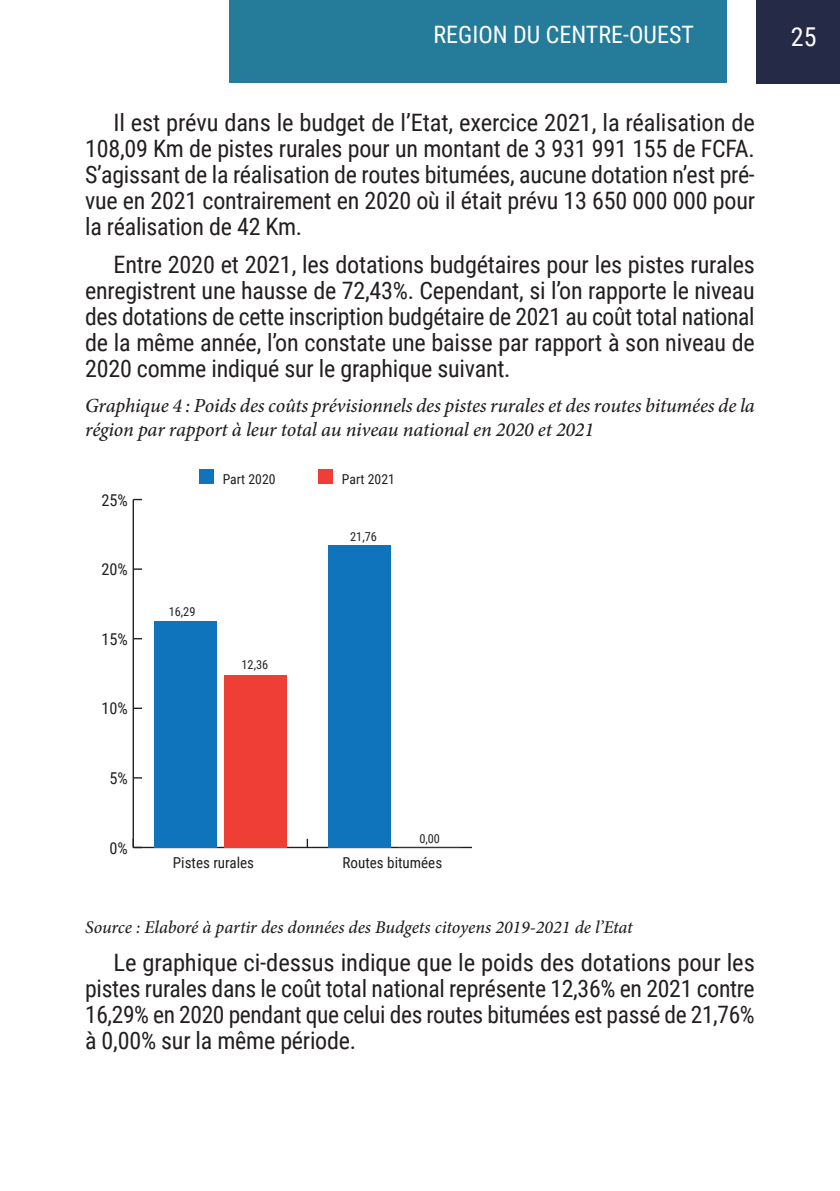
<style>
.page{position:relative;width:840px;height:1191px;background:#fff}
.page>*{position:absolute;margin:0;border:0;box-sizing:border-box;transform-origin:0 0}
.t1{font:26px "Roboto Condensed";color:#fff}
.Body{font:24px/26px "Roboto Condensed";letter-spacing:-.01em;color:#231f20;text-align:justify}
.t2{font:24px "Roboto Condensed";color:#fff}
.Legende{font:italic 500 20px/24px "Minion Pro";letter-spacing:-.01em;color:#231f20}
.source{font:italic 500 18px "Minion Pro";letter-spacing:-.005em;color:#231f20}
.t3{font:16.4px "Roboto Condensed";color:#231f20}
.t4{font:15px "Roboto Condensed";color:#231f20}
.t5{font:13.6px "Roboto Condensed";color:#231f20}
.t6{font:12.4px "Roboto Condensed";color:#231f20}
</style>
<div class="page">
<div style="left:756px;top:0;width:83px;height:83px;background:#252b47"></div>
<div style="left:229px;top:0;width:497px;height:83px;background:#247b9a"></div>
<hr style="left:133px;top:846px;width:338px;height:2px;background:#231f20">
<svg style="left:306px;top:838px;width:2px;height:9px"></svg>
<hr style="left:132px;top:499px;width:2px;height:348px;background:#231f20">
<svg style="left:132px;top:838px;width:10px;height:10px"></svg>
<svg style="left:134px;top:707px;width:8px;height:2px"></svg>
<svg style="left:134px;top:568px;width:8px;height:2px"></svg>
<div style="left:224px;top:675px;width:62px;height:172px;background:#ee3e35"></div>
<div style="left:154px;top:621px;width:63px;height:226px;background:#1074bc"></div>
<div style="left:328px;top:544px;width:63px;height:303px;background:#1074bc"></div>
<div style="left:199px;top:469px;width:14px;height:15px;background:#1074bc"></div>
<div style="left:318px;top:469px;width:14px;height:15px;background:#ee3e35"></div>
<p class="t2" style="left:433px;top:17px;width:262px">REGION DU CENTRE-OUEST</p>
<p class="t1" style="left:790px;top:18px;width:27px">25</p>
<p class="Body" style="left:85px;top:109px;width:671px;text-indent:28px">Il est prévu dans le budget de l’Etat, exercice 2021, la réalisation de 108,09 Km de pistes rurales pour un montant de 3 931 991 155 de FCFA.<br>S’agissant de la réalisation de routes bitumées, aucune dotation n’est pré&shy;vue en 2021 contrairement en 2020 où il était prévu 13 650 000 000 pour la réalisation de 42 Km.</p>
<p class="Body" style="left:85px;top:250px;width:671px;text-indent:28px">Entre 2020 et 2021, les dotations budgétaires pour les pistes rurales enregistrent une hausse de 72,43%. Cependant, si l’on rapporte le niveau des dotations de cette inscription budgétaire de 2021 au coût total national de la même année, l’on constate une baisse par rapport à son niveau de 2020 comme indiqué sur le graphique suivant.</p>
<p class="Legende" style="left:85px;top:394px;width:670px">Graphique 4 : Poids des coûts prévisionnels des pistes rurales et des routes bitumées de la région par rapport à leur total au niveau national en 2020 et 2021</p>
<p class="t3" style="left:101px;top:488px;width:28px">25%</p>
<p class="t3" style="left:101px;top:558px;width:28px">20%</p>
<p class="t3" style="left:101px;top:627px;width:28px">15%</p>
<p class="t3" style="left:101px;top:697px;width:28px">10%</p>
<p class="t3" style="left:109px;top:766px;width:20px">5%</p>
<p class="t3" style="left:109px;top:836px;width:20px">0%</p>
<p class="t5" style="left:222px;top:469px;width:54px">Part 2020</p>
<p class="t5" style="left:342px;top:469px;width:54px">Part 2021</p>
<p class="t6" style="left:169px;top:603px;width:28px">16,29</p>
<p class="t6" style="left:241px;top:656px;width:28px">12,36</p>
<p class="t6" style="left:350px;top:528px;width:28px">21,76</p>
<p class="t6" style="left:419px;top:830px;width:22px">0,00</p>
<p class="t4" style="left:173px;top:852px;width:83px">Pistes rurales</p>
<p class="t4" style="left:342px;top:852px;width:101px">Routes bitumées</p>
<p class="source" style="left:85px;top:915px;width:549px">Source : Elaboré à partir des données des Budgets citoyens 2019-2021 de l’Etat</p>
<p class="Body" style="left:85px;top:948px;width:670px;text-indent:28px">Le graphique ci-dessus indique que le poids des dotations pour les pistes rurales dans le coût total national représente 12,36% en 2021 contre 16,29% en 2020 pendant que celui des routes bitumées est passé de 21,76% à 0,00% sur la même période.</p>
</div>
